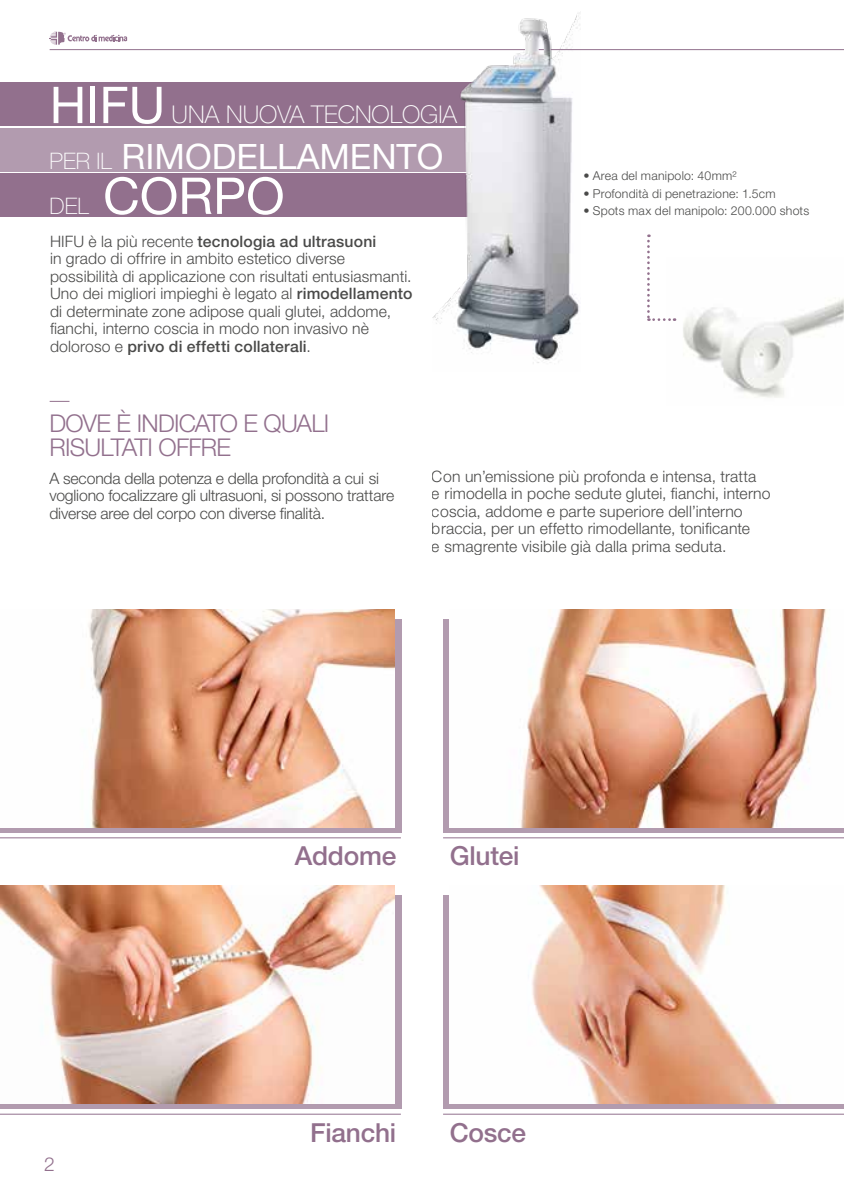
<style>
.page{position:relative;width:844px;height:1191px;background:#fff}
.page>*{position:absolute;margin:0;border:0;box-sizing:border-box;transform-origin:0 0}
.t1{font:50.75px "Helvetica Neue LT Std";color:#fff}
.t2{font:35px "Helvetica Neue LT Std";color:#fff}
.t3{font:500 26.25px "Helvetica Neue LT Std";letter-spacing:-.01em;color:#92708d}
.t4{font:300 24.5px/24.5px "Helvetica Neue LT Std";letter-spacing:-.03em;color:#92708d}
.t5{font:100 24.5px "Helvetica Neue LT Std";color:#fff}
.t6{font:100 22.75px "Helvetica Neue LT Std";color:#fff}
.t7{font:300 19.25px "Helvetica Neue LT Std";color:#92708d}
.t8{font:300 15.75px/17.5px "Helvetica Neue LT Std";letter-spacing:.01em;color:#4a4a49}
.t9{font:300 15.75px/17.5px "Helvetica Neue LT Std";letter-spacing:-.01em;color:#4a4a49}
.t10{font:300 12.25px "Helvetica Neue LT Std";letter-spacing:.02em;color:#4a4a49}
.s1{font-weight:400;font-size:50.75px}
.s2{font-weight:100;font-size:22.75px}
.s3{font-weight:500}
</style>
<div class="page">
<svg style="left:50px;top:401px;width:19px;height:1px"></svg>
<div style="left:0;top:174px;width:478px;height:43px;background:#92708d"></div>
<div style="left:0;top:128px;width:478px;height:43px;background:#b29baf"></div>
<div style="left:0;top:83px;width:478px;height:43px;background:#92708d"></div>
<img style="left:432px;top:12px;width:148px;height:352px">
<svg style="left:647px;top:234px;width:19px;height:87px"></svg>
<img style="left:668px;top:298px;width:175px;height:100px">
<svg style="left:443px;top:619px;width:400px;height:213px;background:#b69cab"></svg>
<svg style="left:443px;top:895px;width:400px;height:214px;background:#b8a0b1"></svg>
<svg style="left:0;top:619px;width:401px;height:213px;background:#bba4b3"></svg>
<svg style="left:0;top:895px;width:401px;height:214px;background:#baa2b1"></svg>
<img style="left:449px;top:609px;width:394px;height:218px">
<img style="left:449px;top:886px;width:394px;height:217px">
<img style="left:0;top:609px;width:394px;height:218px">
<img style="left:0;top:886px;width:394px;height:217px">
<hr style="left:443px;top:837px;width:400px;height:1px;background:#92708d">
<hr style="left:443px;top:1113px;width:400px;height:1px;background:#92708d">
<hr style="left:0;top:837px;width:401px;height:1px;background:#92708d">
<hr style="left:0;top:1113px;width:401px;height:1px;background:#92708d">
<svg style="left:50px;top:32px;width:77px;height:13px"></svg>
<hr style="left:50px;top:49px;width:475px;height:1px;background:#92718e">
<hr style="left:550px;top:49px;width:293px;height:1px;background:#92718e">
<h3 class="t5" style="left:50px;top:100px;width:409px"><span class="s1">HIFU</span> UNA NUOVA TECNOLOGIA</h3>
<h2 class="t2" style="left:50px;top:135px;width:395px"><span class="s2">PER IL</span> RIMODELLAMENTO</h2>
<h3 class="t6" style="left:50px;top:193px;width:41px">DEL</h3>
<h1 class="t1" style="left:103px;top:166px;width:183px">CORPO</h1>
<p class="t10" style="left:583px;top:168px;width:155px">• Area del manipolo: 40mm²</p>
<p class="t10" style="left:583px;top:186px;width:194px">• Profondità di penetrazione: 1.5cm</p>
<p class="t10" style="left:583px;top:203px;width:227px">• Spots max del manipolo: 200.000 shots</p>
<p class="t8" style="left:50px;top:232px;width:364px">HIFU è la più recente <span class="s3">tecnologia ad ultrasuoni<br></span>in grado di offrire in ambito estetico diverse possibilità di applicazione con risultati entusiasmanti.<br>Uno dei migliori impieghi è legato al <span class="s3">rimodellamento </span>di determinate zone adipose quali glutei, addome, fianchi, interno coscia in modo non invasivo nè doloroso e <span class="s3">privo di effetti collaterali</span>.</p>
<h3 class="t4" style="left:49px;top:410px;width:281px">DOVE È INDICATO E QUALI<br>RISULTATI OFFRE</h3>
<p class="t9" style="left:49px;top:469px;width:346px">A seconda della potenza e della profondità a cui si vogliono focalizzare gli ultrasuoni, si possono trattare diverse aree del corpo con diverse finalità.</p>
<p class="t8" style="left:432px;top:467px;width:340px">Con un’emissione più profonda e intensa, tratta<br>e rimodella in poche sedute glutei, fianchi, interno coscia, addome e parte superiore dell’interno braccia, per un effetto rimodellante, tonificante<br>e smagrente visibile già dalla prima seduta.</p>
<p class="t7" style="left:44px;top:1152px;width:12px">2</p>
<h3 class="t3" style="left:295px;top:840px;width:103px">Addome</h3>
<h3 class="t3" style="left:449px;top:840px;width:71px">Glutei</h3>
<h3 class="t3" style="left:310px;top:1116px;width:87px">Fianchi</h3>
<h3 class="t3" style="left:449px;top:1116px;width:78px">Cosce</h3>
</div>
